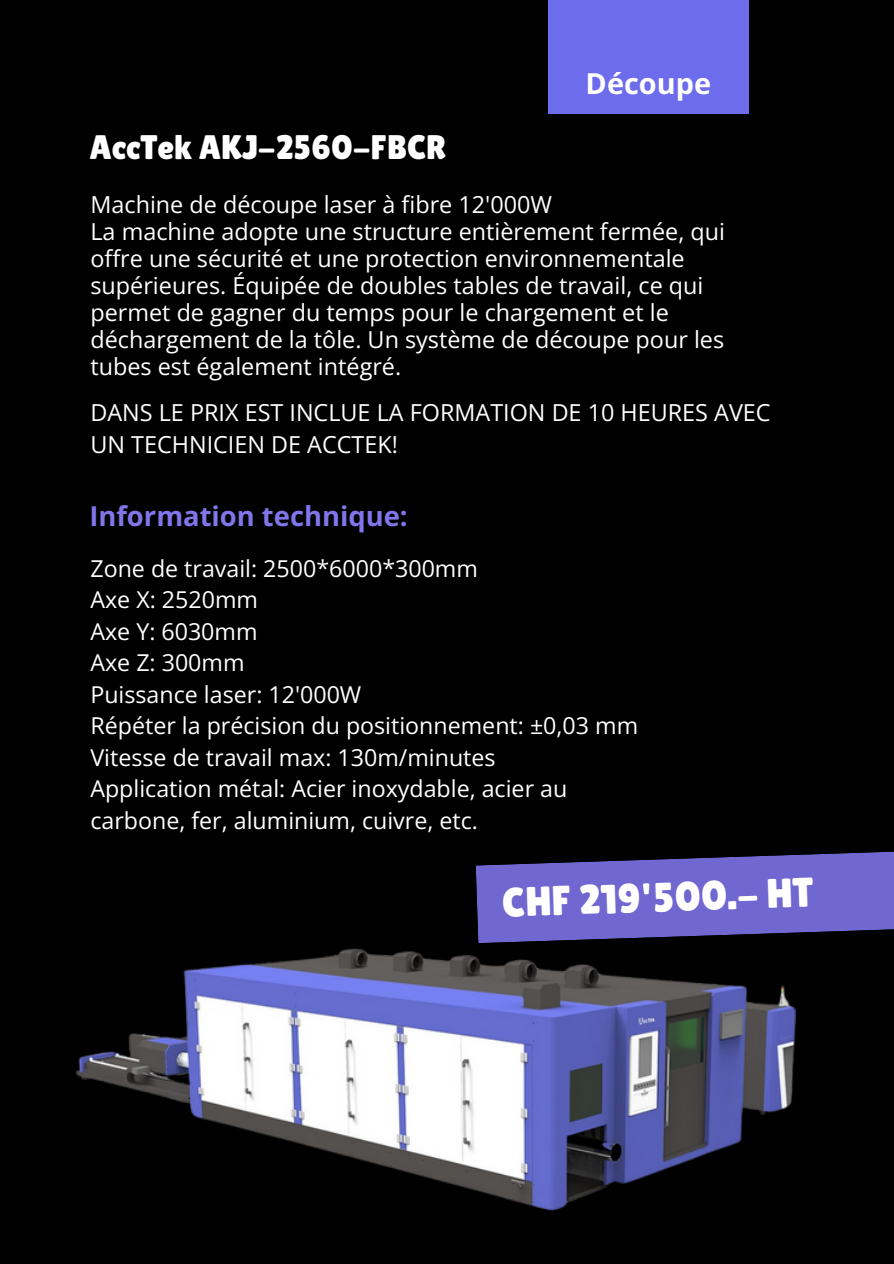
<style>
.page{position:relative;width:894px;height:1264px;background:#fff}
.page>*{position:absolute;margin:0;border:0;box-sizing:border-box;transform-origin:0 0}
.t1{font:41.25px "Lilita One";color:#fff}
.t2{font:34.05px "Lilita One";color:#fff}
.t3{font:700 28.8px "Open Sans";color:#fff}
.t4{font:700 27.3px "Open Sans";color:#8075e9}
.t5{font:23.4px/27px "Open Sans";color:#fff}
.t6{font:23.25px/31.5px "Open Sans";color:#fff}
</style>
<div class="page">
<div style="left:0;top:0;width:893px;height:1263px;background:#000"></div>
<img style="left:76px;top:948px;width:721px;height:263px">
<svg style="left:476px;top:851px;width:417px;height:92px"></svg>
<div style="left:548px;top:0;width:200px;height:114px;background:#6d6ced"></div>
<p class="t2" style="left:89px;top:127px;width:358px">AccTek AKJ-2560-FBCR</p>
<h1 class="t3" style="left:585px;top:64px;width:127px">Découpe</h1>
<h2 class="t5" style="left:90px;top:191px;width:463px">Machine de découpe laser à fibre 12'000W</h2>
<h3 class="t5" style="left:90px;top:218px;width:636px">La machine adopte une structure entièrement fermée, qui offre une sécurité et une protection environnementale supérieures. Équipée de doubles tables de travail, ce qui permet de gagner du temps pour le chargement et le déchargement de la tôle. Un système de découpe pour les tubes est également intégré.</h3>
<p class="t5" style="left:90px;top:396px;width:681px;line-height:31.5px">DANS LE PRIX EST INCLUE LA FORMATION DE 10 HEURES AVEC<br>UN TECHNICIEN DE ACCTEK!</p>
<p class="t4" style="left:89px;top:496px;width:320px">Information technique:</p>
<p class="t6" style="left:90px;top:552px;width:389px">Zone de travail: 2500*6000*300mm</p>
<h4 class="t6" style="left:90px;top:583px;width:169px">Axe X: 2520mm</h4>
<h3 class="t6" style="left:90px;top:615px;width:168px">Axe Y: 6030mm</h3>
<p class="t6" style="left:90px;top:646px;width:156px">Axe Z: 300mm</p>
<p class="t6" style="left:90px;top:678px;width:272px">Puissance laser: 12'000W</p>
<p class="t6" style="left:90px;top:709px;width:549px">Répéter la précision du positionnement: ±0,03 mm</p>
<p class="t6" style="left:90px;top:741px;width:406px">Vitesse de travail max: 130m/minutes</p>
<p class="t6" style="left:90px;top:772px;width:478px">Application métal: Acier inoxydable, acier au carbone, fer, aluminium, cuivre, etc.</p>
<p class="t1" style="left:501px;top:879px;width:313px;rotate:-2deg">CHF 219'500.- HT</p>
</div>
